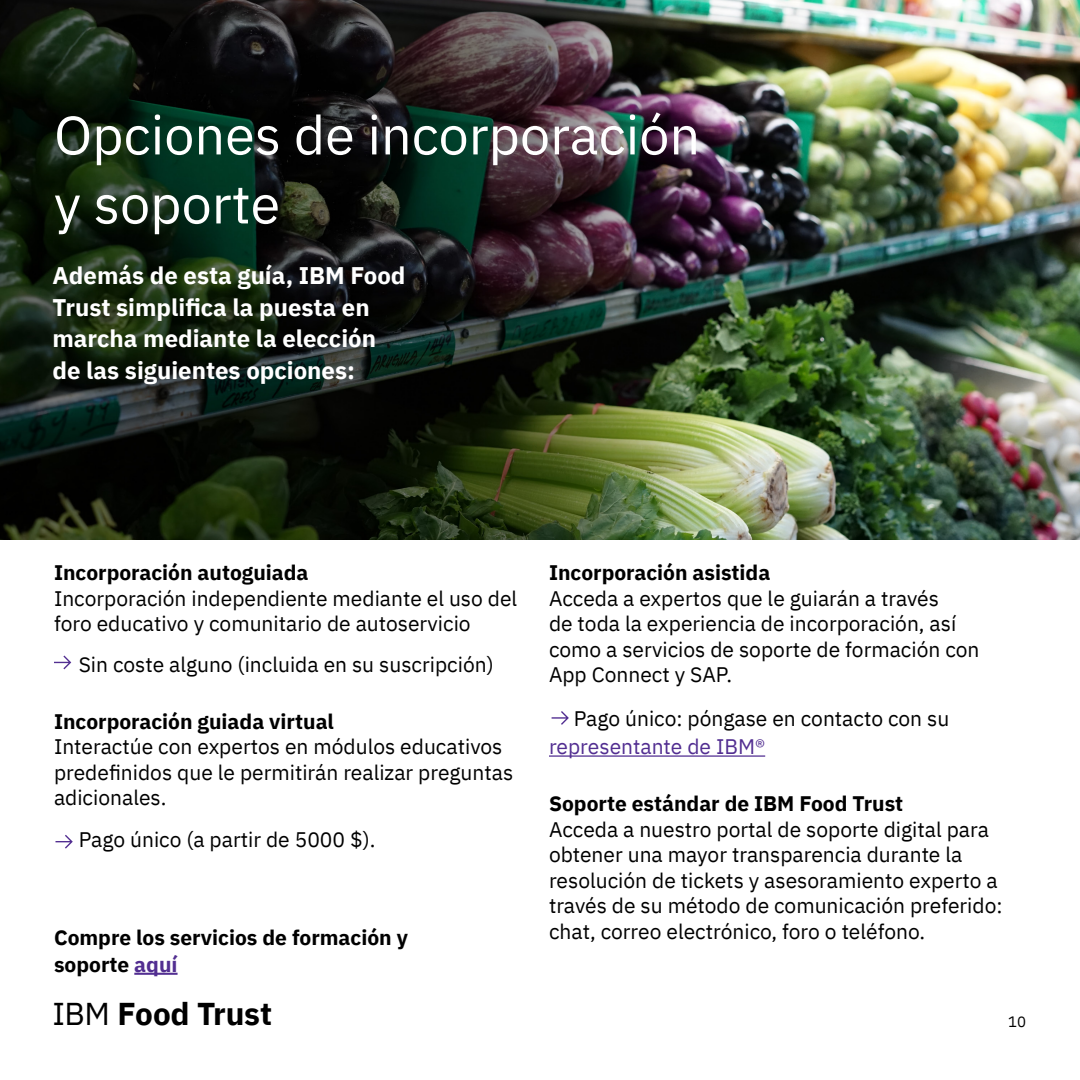
<style>
.page{position:relative;width:1080px;height:1080px;background:#fff}
.page>*{position:absolute;margin:0;border:0;box-sizing:border-box;transform-origin:0 0}
.t1{font:54px/69px "IBM Plex Sans";color:#fff}
.t2{font:700 31.5px "IBM Plex Sans";letter-spacing:-.01em;color:#000}
.t3{font:700 24px/31.5px "IBM Plex Sans";color:#fff}
.t4{font:21px/25.5px "IBM Plex Sans";color:#000}
.t5{font:700 21px/27px "IBM Plex Sans";color:#000}
.t6{font:21px "IBM Plex Sans";color:#522e91}
.t7{font:15px "IBM Plex Sans";color:#000}
.s1{color:#522e91}
.s2{font-weight:400}
</style>
<div class="page">
<img style="left:0;top:0;width:1080px;height:540px">
<hr style="left:549px;top:755px;width:216px;height:2px;background:#522e91">
<hr style="left:134px;top:973px;width:44px;height:2px;background:#522e91">
<svg style="left:56px;top:835px;width:17px;height:14px"></svg>
<svg style="left:552px;top:711px;width:17px;height:14px"></svg>
<svg style="left:54px;top:656px;width:17px;height:13px"></svg>
<h1 class="t1" style="left:54px;top:96px;width:648px">Opciones de incorporación y soporte</h1>
<p class="t3" style="left:52px;top:258px;width:354px">Además de esta guía, IBM Food<br>Trust simplifica la puesta en marcha mediante la elección de las siguientes opciones:</p>
<p class="t5" style="left:54px;top:557px;width:256px">Incorporación autoguiada</p>
<p class="t4" style="left:54px;top:584px;width:465px">Incorporación independiente mediante el uso del foro educativo y comunitario de autoservicio</p>
<p class="t4" style="left:79px;top:650px;width:417px">Sin coste alguno (incluida en su suscripción)</p>
<p class="t5" style="left:54px;top:706px;width:281px">Incorporación guiada virtual</p>
<p class="t4" style="left:54px;top:732px;width:461px">Interactúe con expertos en módulos educativos predefinidos que le permitirán realizar preguntas adicionales.</p>
<p class="t4" style="left:79px;top:825px;width:298px">Pago único (a partir de 5000 $).</p>
<p class="t5" style="left:54px;top:923px;width:355px">Compre los servicios de formación y soporte <span class="s1">aquí</span></p>
<h2 class="t2" style="left:52px;top:989px;width:221px"><span class="s2">IBM</span> Food Trust</h2>
<p class="t5" style="left:549px;top:557px;width:223px">Incorporación asistida</p>
<p class="t4" style="left:549px;top:584px;width:432px">Acceda a expertos que le guiarán a través<br>de toda la experiencia de incorporación, así como a servicios de soporte de formación con App Connect y SAP.</p>
<p class="t4" style="left:574px;top:704px;width:377px">Pago único: póngase en contacto con su</p>
<p class="t6" style="left:549px;top:731px;width:218px">representante de IBM®</p>
<p class="t5" style="left:549px;top:788px;width:356px">Soporte estándar de IBM Food Trust</p>
<p class="t4" style="left:549px;top:815px;width:455px">Acceda a nuestro portal de soporte digital para obtener una mayor transparencia durante la resolución de tickets y asesoramiento experto a través de su método de comunicación preferido: chat, correo electrónico, foro o teléfono.</p>
<p class="t7" style="left:1008px;top:1010px;width:19px">10</p>
</div>
